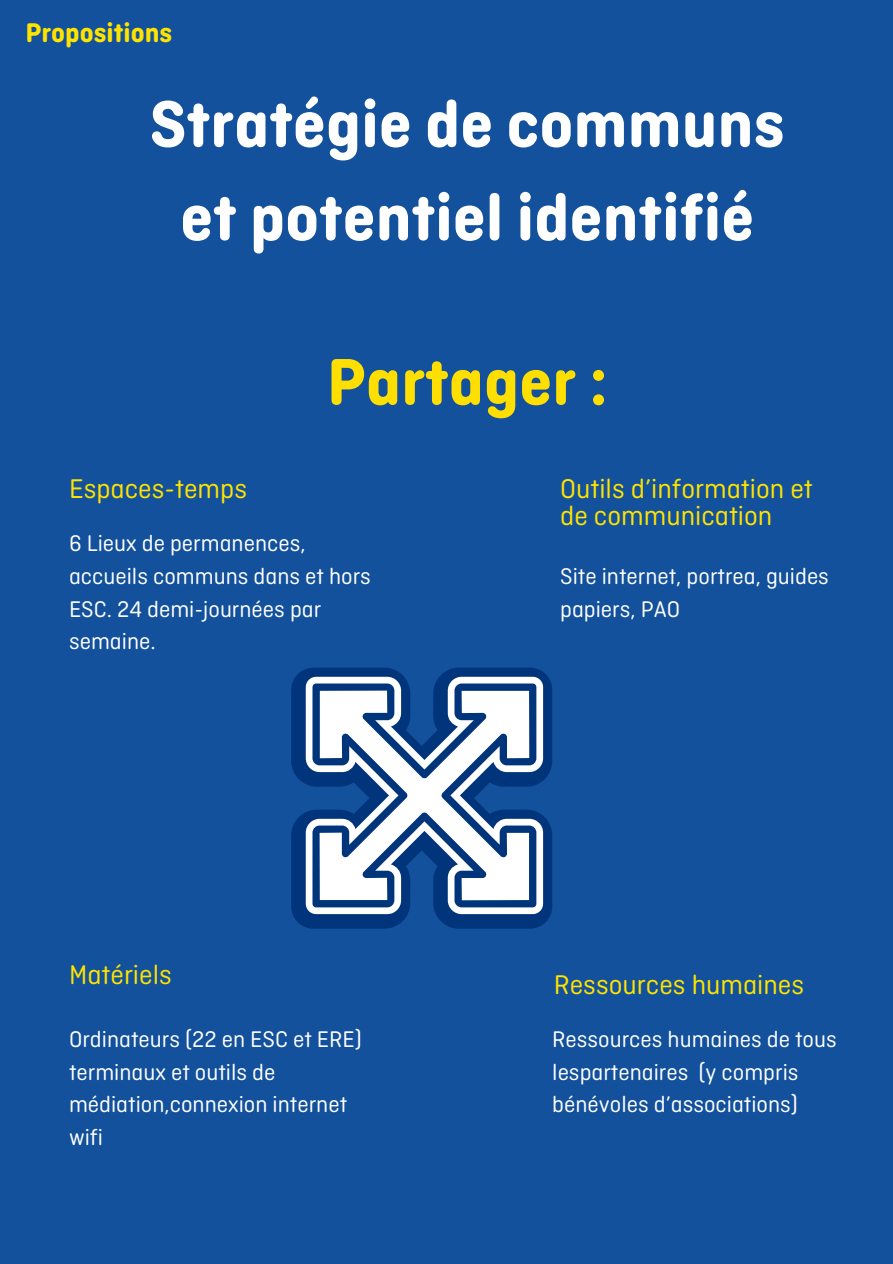
<style>
.page{position:relative;width:893px;height:1264px;background:#fff}
.page>*{position:absolute;margin:0;border:0;box-sizing:border-box;transform-origin:0 0}
.t1{font:700 69.45px/93.3px "Ciutadella Rounded";color:#fff;text-align:center}
.t2{font:700 69.45px "Ciutadella Rounded";color:#ffde02}
.t3{font:28.5px/27px "Ciutadella Rounded";color:#ffe300}
.t4{font:700 28.5px "Ciutadella Rounded";color:#ffe300}
.t5{font:23.85px/32.7px "Ciutadella Rounded";color:#fff}
</style>
<div class="page">
<div style="left:0;top:0;width:892px;height:1263px;background:#13519c"></div>
<svg style="left:291px;top:667px;width:261px;height:261px;fill:#01357b"></svg>
<svg style="left:298px;top:669px;width:252px;height:252px;fill:#01357b"></svg>
<svg style="left:306px;top:676px;width:237px;height:238px;background:#6a8ab4"></svg>
<svg style="left:319px;top:690px;width:210px;height:210px;background:#93abc9"></svg>
<h1 class="t4" style="left:25px;top:21px;width:148px">Propositions</h1>
<h2 class="t1" style="left:149px;top:83px;width:637px">Stratégie de communs et potentiel identifié</h2>
<h3 class="t2" style="left:327px;top:352px;width:282px">Partager :</h3>
<h1 class="t3" style="left:69px;top:477px;width:180px">Espaces-temps</h1>
<h3 class="t5" style="left:69px;top:529px;width:303px">6 Lieux de permanences, accueils communs dans et hors<br>ESC. 24 demi-journées par semaine.</h3>
<h3 class="t3" style="left:69px;top:963px;width:104px">Matériels</h3>
<p class="t5" style="left:69px;top:1024px;width:294px">Ordinateurs (22 en ESC et ERE) terminaux et outils de médiation,connexion internet wifi</p>
<p class="t3" style="left:560px;top:477px;width:254px">Outils d’information et de communication</p>
<p class="t5" style="left:560px;top:561px;width:270px">Site internet, portrea, guides papiers, PAO</p>
<h3 class="t3" style="left:554px;top:973px;width:252px">Ressources humaines</h3>
<p class="t5" style="left:552px;top:1024px;width:286px">Ressources humaines de tous lespartenaires (y compris bénévoles d’associations)</p>
</div>
